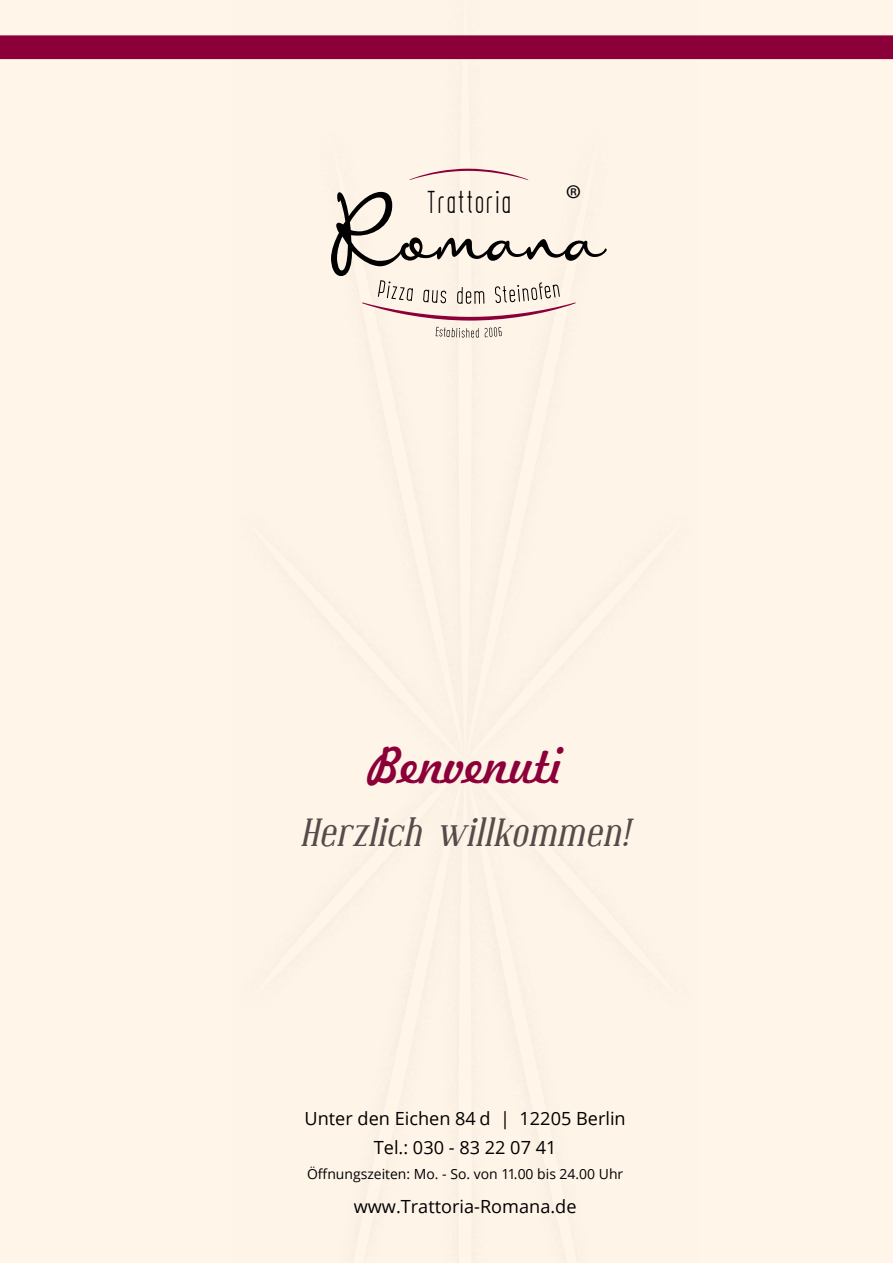
<style>
.page{position:relative;width:893px;height:1263px;background:#fff5e9}
.page>*{position:absolute;margin:0;border:0;box-sizing:border-box;transform-origin:0 0}
.t1{font:81.45px "Anisha";color:#000}
.t2{font:48.15px "Freehand 521 BT Regular C";letter-spacing:-.005em;color:#8c003a}
.t3{font:300 40.65px "Myriad Pro";color:#000}
.t4{font:italic 39px "Covington";letter-spacing:-.005em;color:#564b4a}
.t5{font:100 28.05px "Anisha";color:#000}
.t6{font:18.15px/29.2px "Open Sans";color:#000;text-align:center}
.t7{font:13.95px "Open Sans";color:#000}
</style>
<div class="page">
<svg style="left:362px;top:59px;width:214px;height:279px"></svg>
<div style="left:0;top:35px;width:893px;height:24px;background:#8c003a"></div>
<h3 class="t5" style="left:426px;top:185px;width:88px">Trattoria</h3>
<h3 class="t3" style="left:565px;top:177px;width:18px">®</h3>
<h1 class="t1" style="left:331px;top:184px;width:275px">Romana</h1>
<h2 class="t2" style="left:368px;top:733px;width:196px">Benvenuti</h2>
<h3 class="t4" style="left:300px;top:812px;width:332px">Herzlich willkommen!</h3>
<p class="t6" style="left:305px;top:1103px;width:323px">Unter den Eichen 84 d | 12205 Berlin<br>Tel.: 030 - 83 22 07 41</p>
<p class="t7" style="left:307px;top:1165px;width:318px">Öffnungszeiten: Mo. - So. von 11.00 bis 24.00 Uhr</p>
<p class="t6" style="left:354px;top:1191px;width:224px">www.Trattoria-Romana.de</p>
</div>
